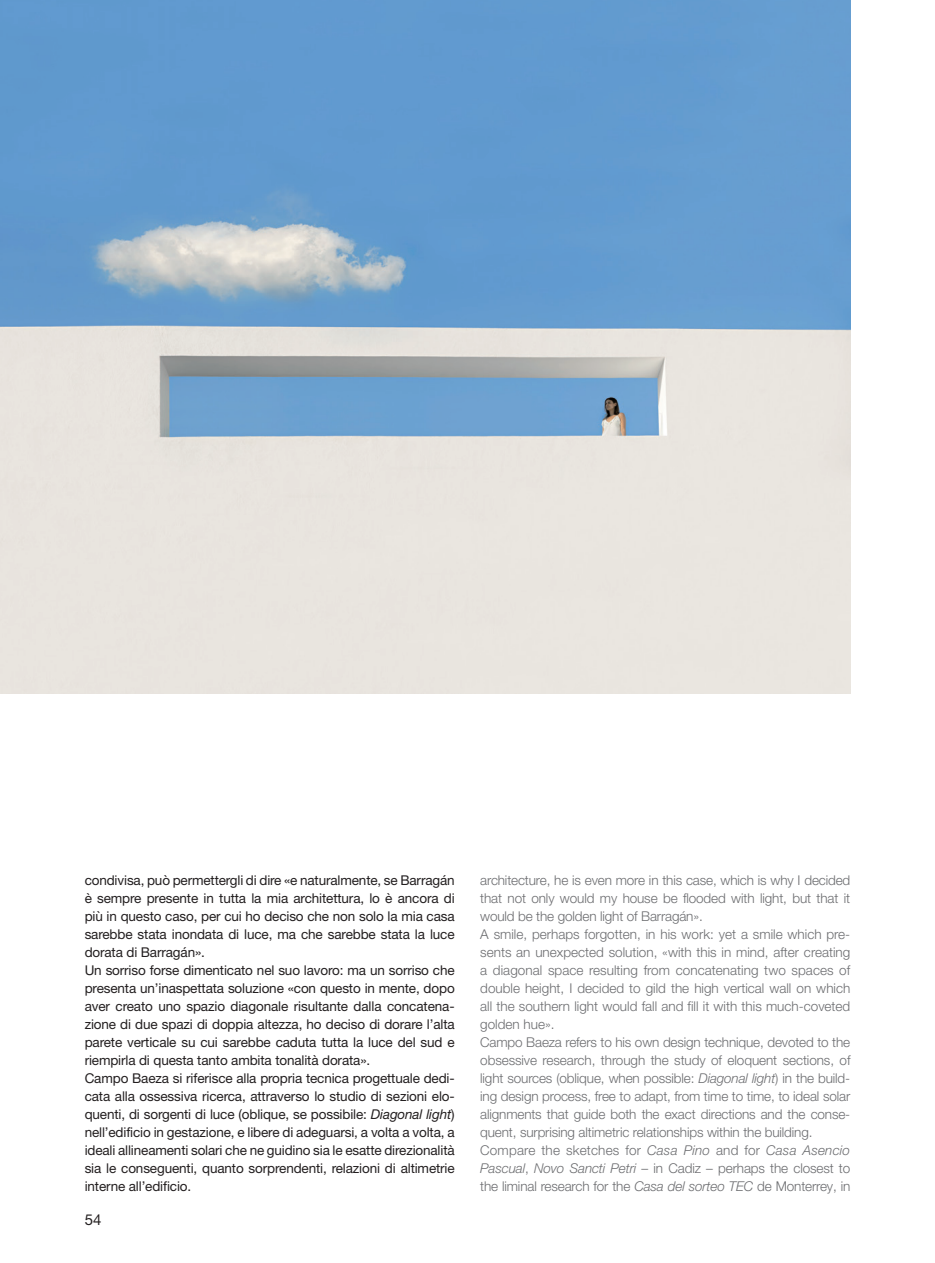
<style>
.page{position:relative;width:935px;height:1263px;background:#fff}
.page>*{position:absolute;margin:0;border:0;box-sizing:border-box;transform-origin:0 0}
.t1{font:15px "Helvetica Neue LT Pro";color:#231f20}
.t2{font:300 13.5px/18px "Helvetica Neue LT Pro";letter-spacing:-.01em;color:#6c6d70}
.t3{font:13.5px/18px "Helvetica Neue LT Pro";letter-spacing:-.01em;color:#231f20}
.s1{font-style:italic}
</style>
<div class="page">
<img style="left:0;top:0;width:850px;height:693px">
<p class="t3" style="left:85px;top:870px;width:371px">condivisa, può permettergli di dire «e naturalmente, se Barragán è sempre presente in tutta la mia architettura, lo è ancora di più in questo caso, per cui ho deciso che non solo la mia casa sarebbe stata inondata di luce, ma che sarebbe stata la luce dorata di Barragán».<br>Un sorriso forse dimenticato nel suo lavoro: ma un sorriso che presenta un’inaspettata soluzione «con questo in mente, dopo aver creato uno spazio diagonale risultante dalla concatena&shy;zione di due spazi di doppia altezza, ho deciso di dorare l’alta parete verticale su cui sarebbe caduta tutta la luce del sud e riempirla di questa tanto ambita tonalità dorata».<br>Campo Baeza si riferisce alla propria tecnica progettuale dedi&shy;cata alla ossessiva ricerca, attraverso lo studio di sezioni elo&shy;quenti, di sorgenti di luce (oblique, se possibile: <span class="s1">Diagonal light</span>) nell’edificio in gestazione, e libere di adeguarsi, a volta a volta, a ideali allineamenti solari che ne guidino sia le esatte direzionalità sia le conseguenti, quanto sorprendenti, relazioni di altimetrie interne all’edificio.</p>
<p class="t2" style="left:480px;top:870px;width:372px">architecture, he is even more in this case, which is why I decided that not only would my house be flooded with light, but that it would be the golden light of Barragán».<br>A smile, perhaps forgotten, in his work: yet a smile which pre&shy;sents an unexpected solution, «with this in mind, after creating a diagonal space resulting from concatenating two spaces of double height, I decided to gild the high vertical wall on which all the southern light would fall and fill it with this much-coveted golden hue».<br>Campo Baeza refers to his own design technique, devoted to the obsessive research, through the study of eloquent sections, of light sources (oblique, when possible: <span class="s1">Diagonal light</span>) in the build&shy;ing design process, free to adapt, from time to time, to ideal solar alignments that guide both the exact directions and the conse&shy;quent, surprising altimetric relationships within the building.<br>Compare the sketches for <span class="s1">Casa Pino</span> and for <span class="s1">Casa Asencio Pascual</span>, <span class="s1">Novo Sancti Petri</span> – in Cadiz – perhaps the closest to the liminal research for the <span class="s1">Casa del sorteo TEC</span> de Monterrey, in</p>
<p class="t1" style="left:85px;top:1210px;width:18px">54</p>
</div>
